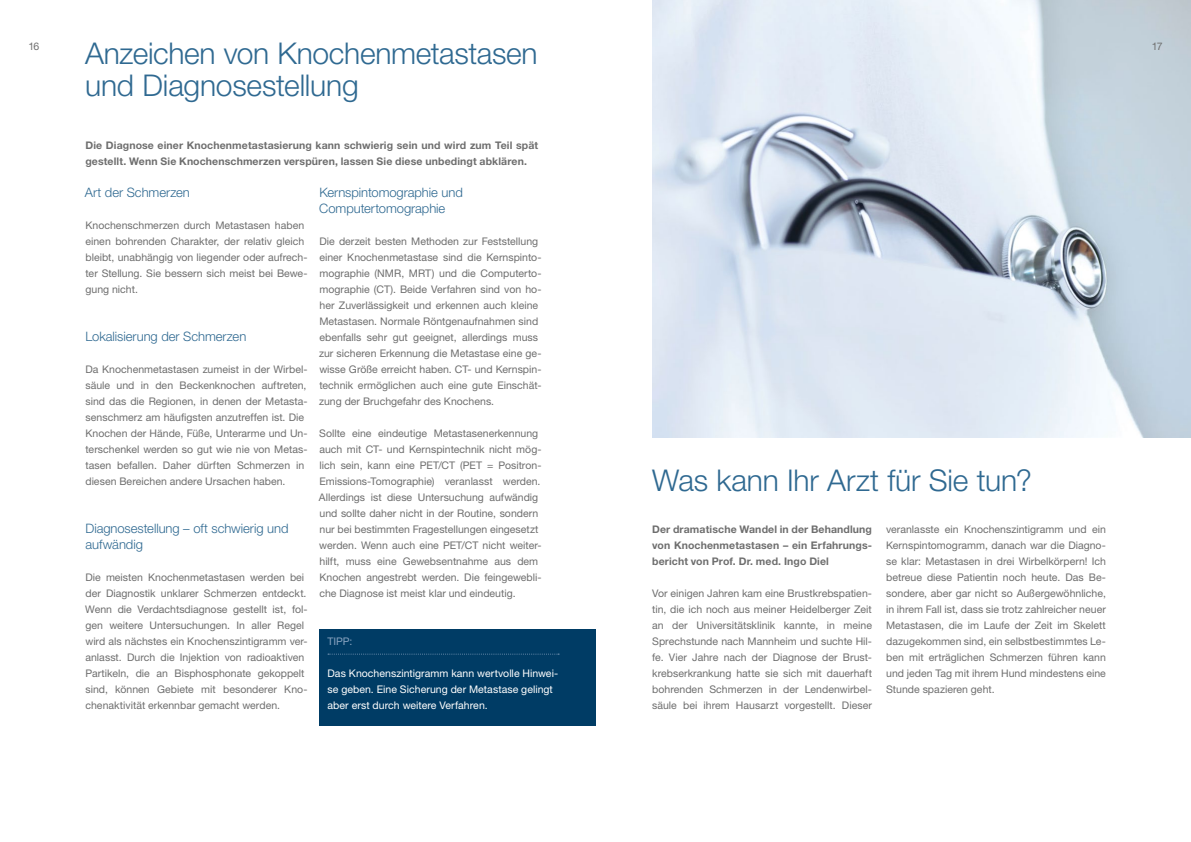
<style>
.page{position:relative;width:1191px;height:842px;background:#fff}
.page>*{position:absolute;margin:0;border:0;box-sizing:border-box;transform-origin:0 0}
.t1{font:300 30px/32px "Helvetica Neue LT Std";letter-spacing:-.01em;color:#2f6991}
.t2{font:300 13px/16px "Helvetica Neue LT Std";letter-spacing:-.005em;color:#2f6991}
.t3{font:10.5px/16px "Helvetica Neue LT Std";color:#6e6e6e}
.t4{font:700 10.5px/16px "Helvetica Neue LT Std";letter-spacing:.01em;color:#6e6e6e}
.t5{font:10.5px/16px "Helvetica Neue LT Std";letter-spacing:.005em;color:#fff}
.t6{font:10.5px "Helvetica Neue LT Std";color:#87a2bf}
</style>
<div class="page">
<img style="left:652px;top:0;width:539px;height:437px">
<div style="left:319px;top:629px;width:276px;height:96px;background:#003c65"></div>
<svg style="left:328px;top:654px;width:231px;height:1px"></svg>
<h1 class="t1" style="left:85px;top:37px;width:454px">Anzeichen von Knochenmetastasen und Diagnosestellung</h1>
<p class="t3" style="left:28px;top:38px;width:13px">16</p>
<p class="t3" style="left:1151px;top:38px;width:12px">17</p>
<p class="t4" style="left:85px;top:137px;width:454px">Die Diagnose einer Knochenmetastasierung kann schwierig sein und wird zum Teil spät gestellt. Wenn Sie Knochenschmerzen verspüren, lassen Sie diese unbedingt abklären.</p>
<p class="t2" style="left:85px;top:184px;width:107px">Art der Schmerzen</p>
<p class="t3" style="left:85px;top:217px;width:224px">Knochenschmerzen durch Metastasen haben einen bohrenden Charakter, der relativ gleich bleibt, unabhängig von liegender oder aufrech&shy;ter Stellung. Sie bessern sich meist bei Bewe&shy;gung nicht.</p>
<p class="t2" style="left:85px;top:328px;width:162px">Lokalisierung der Schmerzen</p>
<p class="t3" style="left:85px;top:361px;width:224px">Da Knochenmetastasen zumeist in der Wirbel&shy;säule und in den Beckenknochen auftreten, sind das die Regionen, in denen der Metasta&shy;senschmerz am häufigsten anzutreffen ist. Die Knochen der Hände, Füße, Unterarme und Un&shy;terschenkel werden so gut wie nie von Metas&shy;tasen befallen. Daher dürften Schmerzen in diesen Bereichen andere Ursachen haben.</p>
<p class="t2" style="left:85px;top:520px;width:204px">Diagnosestellung – oft schwierig und aufwändig</p>
<p class="t3" style="left:85px;top:569px;width:224px">Die meisten Knochenmetastasen werden bei der Diagnostik unklarer Schmerzen entdeckt.<br>Wenn die Verdachtsdiagnose gestellt ist, fol&shy;gen weitere Untersuchungen. In aller Regel wird als nächstes ein Knochenszintigramm ver&shy;anlasst. Durch die Injektion von radioaktiven Partikeln, die an Bisphosphonate gekoppelt sind, können Gebiete mit besonderer Kno&shy;chenaktivität erkennbar gemacht werden.</p>
<p class="t2" style="left:319px;top:184px;width:145px">Kernspintomographie und<br>Computertomographie</p>
<p class="t3" style="left:319px;top:233px;width:224px">Die derzeit besten Methoden zur Feststellung einer Knochenmetastase sind die Kernspinto&shy;mographie (NMR, MRT) und die Computerto&shy;mographie (CT). Beide Verfahren sind von ho&shy;her Zuverlässigkeit und erkennen auch kleine Metastasen. Normale Röntgenaufnahmen sind ebenfalls sehr gut geeignet, allerdings muss zur sicheren Erkennung die Metastase eine ge&shy;wisse Größe erreicht haben. CT- und Kernspin&shy;technik ermöglichen auch eine gute Einschät&shy;zung der Bruchgefahr des Knochens.</p>
<p class="t3" style="left:319px;top:425px;width:224px">Sollte eine eindeutige Metastasenerkennung auch mit CT- und Kernspintechnik nicht mög&shy;lich sein, kann eine PET/CT (PET = Positron-Emissions-Tomographie) veranlasst werden.<br>Allerdings ist diese Untersuchung aufwändig und sollte daher nicht in der Routine, sondern nur bei bestimmten Fragestellungen eingesetzt werden. Wenn auch eine PET/CT nicht weiter&shy;hilft, muss eine Gewebsentnahme aus dem Knochen angestrebt werden. Die feingewebli&shy;che Diagnose ist meist klar und eindeutig.</p>
<p class="t6" style="left:327px;top:635px;width:26px">TIPP:</p>
<p class="t5" style="left:327px;top:665px;width:232px">Das Knochenszintigramm kann wertvolle Hinwei&shy;se geben. Eine Sicherung der Metastase gelingt aber erst durch weitere Verfahren.</p>
<h1 class="t1" style="left:652px;top:463px;width:381px">Was kann Ihr Arzt für Sie tun?</h1>
<p class="t4" style="left:652px;top:521px;width:221px;text-align:justify">Der dramatische Wandel in der Behandlung von Knochenmetastasen – ein Erfahrungs&shy;bericht von Prof. Dr. med. Ingo Diel</p>
<p class="t3" style="left:652px;top:585px;width:221px;text-align:justify">Vor einigen Jahren kam eine Brustkrebspatien&shy;tin, die ich noch aus meiner Heidelberger Zeit an der Universitätsklinik kannte, in meine Sprechstunde nach Mannheim und suchte Hil&shy;fe. Vier Jahre nach der Diagnose der Brust&shy;krebserkrankung hatte sie sich mit dauerhaft bohrenden Schmerzen in der Lendenwirbel&shy;säule bei ihrem Hausarzt vorgestellt. Dieser</p>
<p class="t3" style="left:886px;top:521px;width:221px;text-align:justify">veranlasste ein Knochenszintigramm und ein Kernspintomogramm, danach war die Diagno&shy;se klar: Metastasen in drei Wirbelkörpern! Ich betreue diese Patientin noch heute. Das Be&shy;sondere, aber gar nicht so Außergewöhnliche, in ihrem Fall ist, dass sie trotz zahlreicher neuer Metastasen, die im Laufe der Zeit im Skelett dazugekommen sind, ein selbstbestimmtes Le&shy;ben mit erträglichen Schmerzen führen kann und jeden Tag mit ihrem Hund mindestens eine Stunde spazieren geht.</p>
</div>
